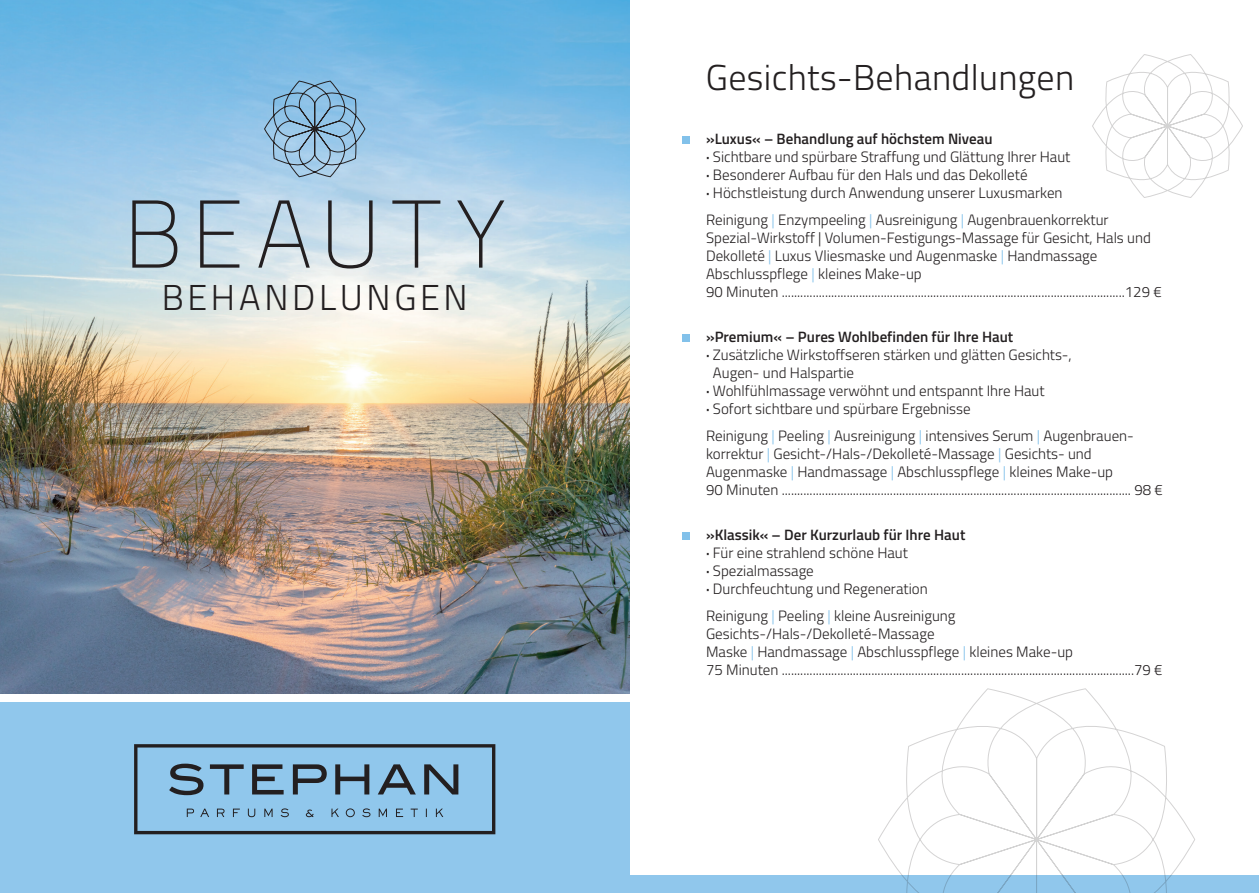
<style>
.page{position:relative;width:1259px;height:893px;background:#fff}
.page>*{position:absolute;margin:0;border:0;box-sizing:border-box;transform-origin:0 0}
.t1{font:100 96px "Titillium";letter-spacing:.105em;color:#231f20}
.t2{font:300 36px "Titillium";letter-spacing:.01em;color:#231f20}
.t3{font:300 36px "Titillium";letter-spacing:.1em;color:#231f20}
.t4{font:300 15px/18px "Titillium";color:#231f20}
.t5{font:600 15px "Titillium";color:#231f20}
.s1{font-weight:600}
.s2{color:#82c1ea}
</style>
<div class="page">
<div style="left:629px;top:876px;width:630px;height:17px;background:#90c7ec"></div>
<div style="left:0;top:702px;width:629px;height:191px;background:#90c7ec"></div>
<img style="left:0;top:0;width:629px;height:693px">
<svg style="left:134px;top:744px;width:361px;height:90px"></svg>
<svg style="left:264px;top:80px;width:102px;height:98px;background:#89b1cf"></svg>
<div style="left:682px;top:137px;width:8px;height:7px;background:#82c1ea"></div>
<div style="left:682px;top:533px;width:8px;height:7px;background:#82c1ea"></div>
<svg style="left:877px;top:688px;width:319px;height:205px"></svg>
<div style="left:682px;top:335px;width:8px;height:7px;background:#82c1ea"></div>
<svg style="left:1092px;top:54px;width:151px;height:144px"></svg>
<h1 class="t1" style="left:123px;top:166px;width:384px">BEAUTY</h1>
<h2 class="t3" style="left:162px;top:271px;width:307px">BEHANDLUNGEN</h2>
<h2 class="t2" style="left:706px;top:51px;width:370px">Gesichts-Behandlungen</h2>
<p class="t4" style="left:706px;top:129px;width:366px"><span class="s1">»Luxus« – Behandlung auf höchstem Niveau<br>·</span> Sichtbare und spürbare Straffung und Glättung Ihrer Haut <span class="s1">·</span> Besonderer Aufbau für den Hals und das Dekolleté<br><span class="s1">·</span> Höchstleistung durch Anwendung unserer Luxusmarken</p>
<p class="t4" style="left:706px;top:210px;width:457px">Reinigung <span class="s2">|</span> Enzympeeling <span class="s2">|</span> Ausreinigung <span class="s2">|</span> Augenbrauenkorrektur Spezial-Wirkstoff | Volumen-Festigungs-Massage für Gesicht, Hals und Dekolleté <span class="s2">|</span> Luxus Vliesmaske und Augenmaske <span class="s2">|</span> Handmassage Abschlusspflege <span class="s2">|</span> kleines Make-up<br>90 Minuten ...............................................................................................................129 €</p>
<p class="t5" style="left:706px;top:325px;width:309px">»Premium« – Pures Wohlbefinden für Ihre Haut</p>
<p class="t4" style="left:706px;top:345px;width:367px"><span class="s1">·</span> Zusätzliche Wirkstoffseren stärken und glätten Gesichts-,</p>
<p class="t4" style="left:713px;top:363px;width:143px">Augen- und Halspartie</p>
<p class="t4" style="left:706px;top:381px;width:340px"><span class="s1">·</span> Wohlfühlmassage verwöhnt und entspannt Ihre Haut</p>
<p class="t4" style="left:706px;top:399px;width:266px"><span class="s1">·</span> Sofort sichtbare und spürbare Ergebnisse</p>
<p class="t4" style="left:706px;top:426px;width:458px">Reinigung <span class="s2">|</span> Peeling <span class="s2">|</span> Ausreinigung <span class="s2">|</span> intensives Serum <span class="s2">|</span> Augenbrauen&shy;korrektur <span class="s2">|</span> Gesicht-/Hals-/Dekolleté-Massage <span class="s2">|</span> Gesichts- und Augenmaske <span class="s2">|</span> Handmassage <span class="s2">|</span> Abschlusspflege <span class="s2">|</span> kleines Make-up<br>90 Minuten ................................................................................................................. 98 €</p>
<p class="t4" style="left:706px;top:525px;width:261px"><span class="s1">»Klassik« – Der Kurzurlaub für Ihre Haut ·</span> Für eine strahlend schöne Haut<br><span class="s1">·</span> Spezialmassage<br><span class="s1">·</span> Durchfeuchtung und Regeneration</p>
<p class="t4" style="left:706px;top:606px;width:458px">Reinigung <span class="s2">|</span> Peeling <span class="s2">|</span> kleine Ausreinigung Gesichts-/Hals-/Dekolleté-Massage<br>Maske <span class="s2">|</span> Handmassage <span class="s2">|</span> Abschlusspflege <span class="s2">|</span> kleines Make-up<br>75 Minuten ..................................................................................................................79 €</p>
</div>
